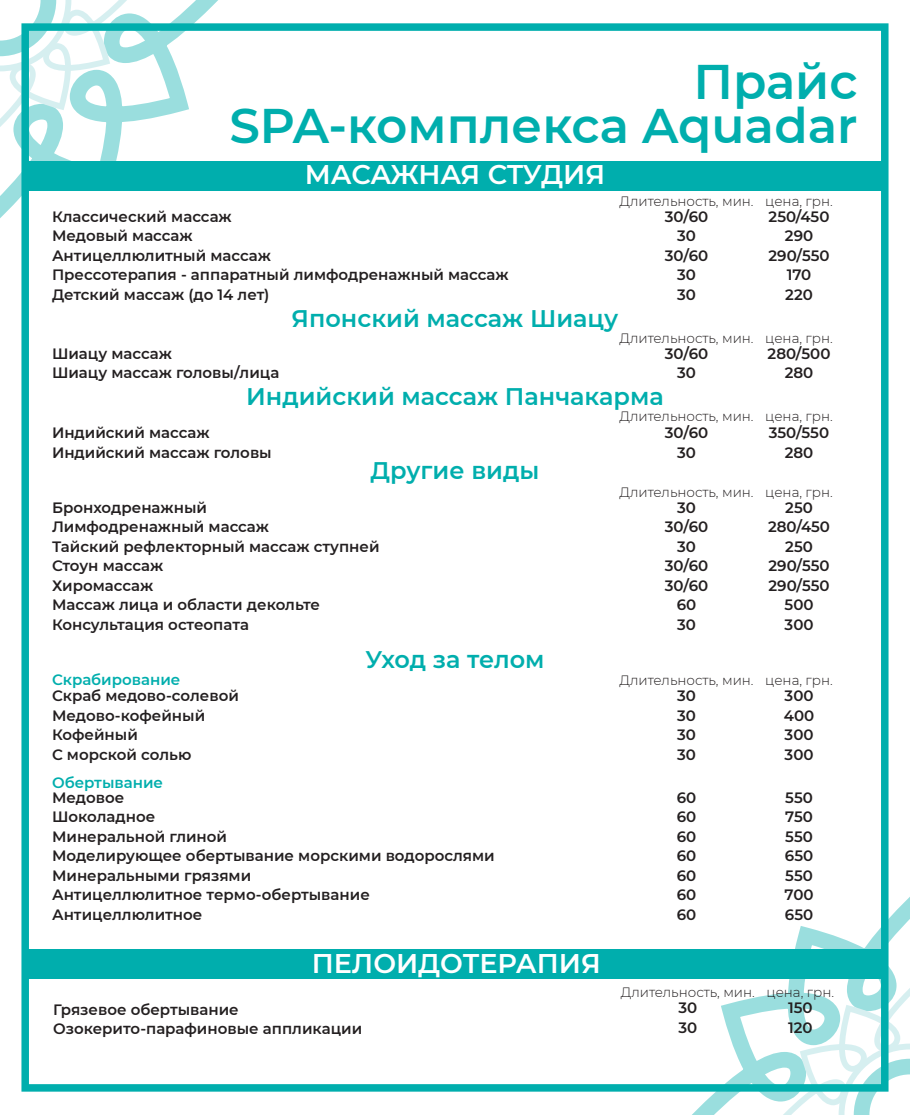
<style>
.page{position:relative;width:910px;height:1115px;background:#fff}
.page>*{position:absolute;margin:0;border:0;box-sizing:border-box;transform-origin:0 0}
.t1{font:600 48.6px/43.5px "Montserrat";color:#00aead;text-align:right}
.t2{font:600 27px "Montserrat";color:#fff}
.t3{font:600 24px "Montserrat";color:#00aead}
.t4{font:600 15px/19.5px "Montserrat";color:#231f20}
.t5{font:600 15px "Montserrat";color:#00aead}
.t6{font:300 13.5px "Montserrat";color:#231f20}
</style>
<div class="page">
<div style="left:25px;top:161px;width:860px;height:30px;background:#00aead"></div>
<svg style="left:692px;top:896px;width:218px;height:219px"></svg>
<svg style="left:783px;top:988px;width:127px;height:127px"></svg>
<svg style="left:0;top:0;width:218px;height:218px"></svg>
<svg style="left:0;top:0;width:127px;height:127px"></svg>
<div style="left:21px;top:23px;width:867px;height:1069px;border:8px solid #00aead"></div>
<div style="left:27px;top:949px;width:859px;height:30px;background:#00aead"></div>
<h1 class="t1" style="left:229px;top:58px;width:630px">Прайс<br>SPA-комплекса Aquadar</h1>
<h2 class="t2" style="left:305px;top:155px;width:302px">МАСАЖНАЯ СТУДИЯ</h2>
<p class="t4" style="left:52px;top:206px;width:458px">Классический массаж<br>Медовый массаж<br>Антицеллюлитный массаж<br>Прессотерапия - аппаратный лимфодренажный массаж<br>Детский массаж (до 14 лет)</p>
<p class="t4" style="left:665px;top:206px;width:45px;text-align:center">30/60<br>30<br>30/60<br>30<br>30</p>
<p class="t4" style="left:768px;top:206px;width:63px;text-align:center">250/450<br>290<br>290/550<br>170<br>220</p>
<p class="t6" style="left:619px;top:192px;width:215px">Длительность, мин. цена, грн.</p>
<h3 class="t3" style="left:292px;top:301px;width:328px">Японский массаж Шиацу</h3>
<p class="t6" style="left:619px;top:329px;width:215px">Длительность, мин. цена, грн.</p>
<p class="t4" style="left:52px;top:343px;width:229px">Шиацу массаж<br>Шиацу массаж головы/лица</p>
<p class="t4" style="left:665px;top:343px;width:45px;text-align:center">30/60<br>30</p>
<p class="t4" style="left:768px;top:343px;width:64px;text-align:center">280/500<br>280</p>
<h3 class="t3" style="left:246px;top:380px;width:419px">Индийский массаж Панчакарма</h3>
<p class="t4" style="left:52px;top:423px;width:221px">Индийский массаж<br>Индийский массаж головы</p>
<p class="t4" style="left:665px;top:423px;width:45px;text-align:center">30/60<br>30</p>
<p class="t4" style="left:769px;top:423px;width:62px;text-align:center">350/550<br>280</p>
<p class="t6" style="left:619px;top:407px;width:215px">Длительность, мин. цена, грн.</p>
<h3 class="t3" style="left:371px;top:454px;width:170px">Другие виды</h3>
<p class="t6" style="left:619px;top:483px;width:215px">Длительность, мин. цена, грн.</p>
<p class="t4" style="left:52px;top:497px;width:329px">Бронходренажный<br>Лимфодренажный массаж<br>Тайский рефлекторный массаж ступней<br>Стоун массаж<br>Хиромассаж<br>Массаж лица и области декольте<br>Консультация остеопата</p>
<p class="t4" style="left:665px;top:497px;width:45px;text-align:center">30<br>30/60<br>30<br>30/60<br>30/60<br>60<br>30</p>
<p class="t4" style="left:768px;top:497px;width:63px;text-align:center">250<br>280/450<br>250<br>290/550<br>290/550<br>500<br>300</p>
<h3 class="t3" style="left:365px;top:642px;width:181px">Уход за телом</h3>
<p class="t5" style="left:52px;top:669px;width:130px">Скрабирование</p>
<p class="t6" style="left:619px;top:671px;width:215px">Длительность, мин. цена, грн.</p>
<p class="t4" style="left:52px;top:685px;width:188px">Скраб медово-солевой<br>Медово-кофейный<br>Кофейный<br>С морской солью</p>
<p class="t4" style="left:677px;top:685px;width:20px;text-align:justify">30<br>30<br>30<br>30</p>
<p class="t4" style="left:784px;top:685px;width:32px;text-align:justify">300<br>400<br>300<br>300</p>
<p class="t5" style="left:52px;top:772px;width:113px">Обертывание</p>
<p class="t4" style="left:52px;top:787px;width:444px">Медовое<br>Шоколадное<br>Минеральной глиной<br>Моделирующее обертывание морскими водорослями<br>Минеральными грязями<br>Антицеллюлитное термо-обертывание<br>Антицеллюлитное</p>
<p class="t4" style="left:677px;top:787px;width:21px;text-align:justify">60<br>60<br>60<br>60<br>60<br>60<br>60</p>
<p class="t4" style="left:785px;top:787px;width:31px;text-align:justify">550<br>750<br>550<br>650<br>550<br>700<br>650</p>
<h2 class="t2" style="left:312px;top:944px;width:291px">ПЕЛОИДОТЕРАПИЯ</h2>
<p class="t4" style="left:53px;top:999px;width:310px">Грязевое обертывание<br>Озокерито-парафиновые аппликации</p>
<p class="t6" style="left:621px;top:983px;width:215px">Длительность, мин. цена, грн.</p>
<p class="t4" style="left:678px;top:997px;width:20px">30<br>30</p>
<p class="t4" style="left:788px;top:997px;width:26px">150<br>120</p>
</div>
